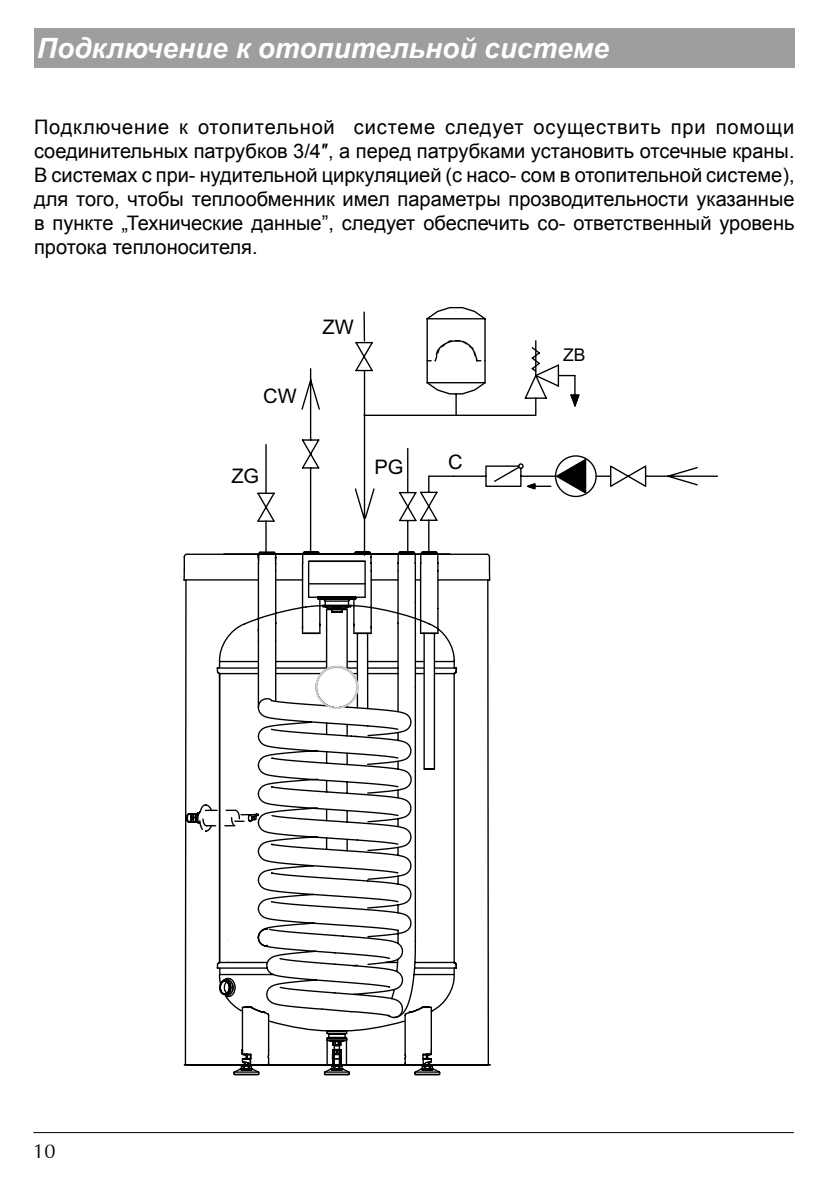
<style>
.page{position:relative;width:840px;height:1191px;background:#fff}
.page>*{position:absolute;margin:0;border:0;box-sizing:border-box;transform-origin:0 0}
.t1{font:italic 700 28px "Arial";color:#fff}
.t2{font:20px/24px "Arial";color:#000;text-align:justify}
.t3{font:20px "Ottawa";color:#000}
.t4{font:17.6px "Arial";color:#000}
</style>
<div class="page">
<hr style="left:33px;top:1132px;width:760px;height:1px;background:#000">
<div style="left:34px;top:28px;width:760px;height:40px;background:#9c9e9f"></div>
<svg style="left:437px;top:307px;width:38px;height:4px"></svg>
<svg style="left:354px;top:311px;width:183px;height:240px"></svg>
<svg style="left:523px;top:341px;width:57px;height:76px"></svg>
<svg style="left:301px;top:368px;width:19px;height:183px"></svg>
<hr style="left:265px;top:444px;width:1px;height:49px;background:#000">
<svg style="left:257px;top:491px;width:18px;height:60px"></svg>
<svg style="left:397px;top:447px;width:320px;height:104px"></svg>
<div style="left:554px;top:455px;width:42px;height:42px;border:1px solid #000;border-radius:50%"></div>
<svg style="left:183px;top:553px;width:307px;height:522px"></svg>
<svg style="left:233px;top:1018px;width:125px;height:57px"></svg>
<svg style="left:240px;top:551px;width:197px;height:504px"></svg>
<svg style="left:218px;top:658px;width:237px;height:360px"></svg>
<svg style="left:240px;top:665px;width:118px;height:340px"></svg>
<svg style="left:239px;top:1005px;width:191px;height:61px"></svg>
<svg style="left:185px;top:667px;width:172px;height:273px"></svg>
<svg style="left:218px;top:977px;width:18px;height:20px"></svg>
<h1 class="t1" style="left:37px;top:29px;width:573px">Подключение к отопительной системе</h1>
<p class="t2" style="left:34px;top:115px;width:761px">Подключение к отопительной системе следует осуществить при помощи соединительных патрубков 3/4″, а перед патрубками установить отсечные краны.<br>В системах с при- нудительной циркуляцией (с насо- сом в отопительной системе), для того, чтобы теплообменник имел параметры прозводительности указанные в пункте „Технические данные”, следует обеспечить со- ответственный уровень протока теплоносителя.</p>
<p class="t2" style="left:263px;top:384px;width:35px">CW</p>
<p class="t2" style="left:231px;top:464px;width:29px">ZG</p>
<p class="t2" style="left:322px;top:315px;width:33px">ZW</p>
<p class="t2" style="left:374px;top:455px;width:31px">PG</p>
<p class="t2" style="left:448px;top:450px;width:16px">C</p>
<p class="t4" style="left:563px;top:343px;width:24px">ZB</p>
<p class="t3" style="left:33px;top:1139px;width:24px">10</p>
</div>
